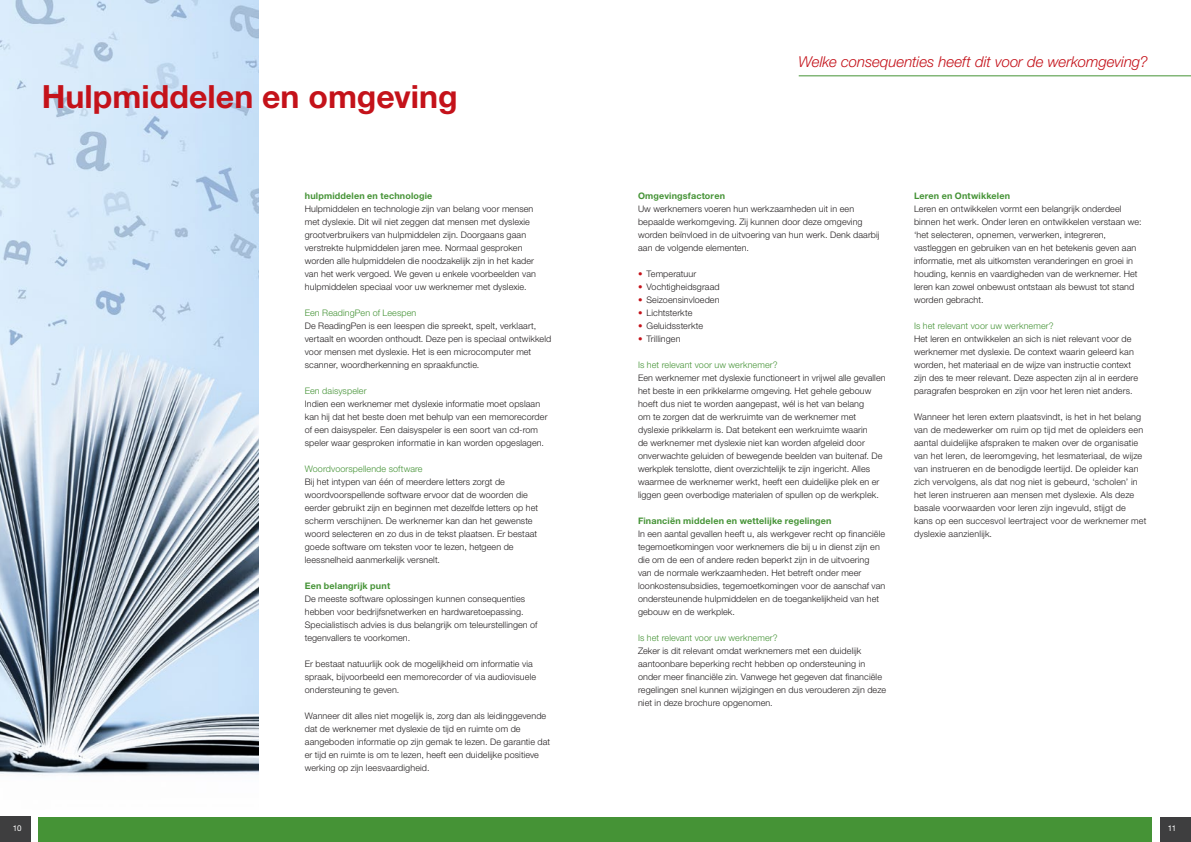
<style>
.page{position:relative;width:1191px;height:842px;background:#fff}
.page>*{position:absolute;margin:0;border:0;box-sizing:border-box;transform-origin:0 0}
.t1{font:700 32px "Helvetica Neue LT Std";color:#c4121a}
.t2{font:italic 300 15px "Helvetica Neue LT Std";letter-spacing:-.005em;color:#c4121a}
.t3{font:300 9px/13px "Helvetica Neue LT Std";letter-spacing:.01em;color:#231f20}
.t4{font:300 9px "Helvetica Neue LT Std";letter-spacing:.01em;color:#459336}
.t5{font:700 9px "Helvetica Neue LT Std";letter-spacing:.02em;color:#459336}
.t6{font:8px "Helvetica Neue LT Std";color:#fff}
.s1{color:#c4121a}
</style>
<div class="page">
<hr style="left:798px;top:75px;width:393px;height:1px;background:#459336">
<img style="left:0;top:0;width:259px;height:775px">
<div style="left:38px;top:817px;width:1113px;height:25px;background:#459336"></div>
<div style="left:0;top:817px;width:31px;height:25px;background:#3e3e3f"></div>
<div style="left:1160px;top:817px;width:31px;height:25px;background:#3e3e3f"></div>
<p class="t1" style="left:42px;top:77px;width:417px">Hulpmiddelen en omgeving</p>
<p class="t5" style="left:305px;top:190px;width:129px">hulpmiddelen en technologie</p>
<p class="t3" style="left:305px;top:202px;width:233px">Hulpmiddelen en technologie zijn van belang voor mensen met dyslexie. Dit wil niet zeggen dat mensen met dyslexie grootverbruikers van hulpmiddelen zijn. Doorgaans gaan verstrekte hulpmiddelen jaren mee. Normaal gesproken worden alle hulpmiddelen die noodzakelijk zijn in het kader van het werk vergoed. We geven u enkele voorbeelden van hulpmiddelen speciaal voor uw werknemer met dyslexie.</p>
<p class="t4" style="left:305px;top:307px;width:113px">Een ReadingPen of Leespen</p>
<p class="t3" style="left:305px;top:319px;width:248px">De ReadingPen is een leespen die spreekt, spelt, verklaart, vertaalt en woorden onthoudt. Deze pen is speciaal ontwikkeld voor mensen met dyslexie. Het is een microcomputer met scanner, woordherkenning en spraakfunctie.</p>
<p class="t4" style="left:305px;top:385px;width:63px">Een daisyspeler</p>
<p class="t3" style="left:305px;top:397px;width:244px">Indien een werknemer met dyslexie informatie moet opslaan kan hij dat het beste doen met behulp van een memorecorder of een daisyspeler. Een daisyspeler is een soort van cd-rom speler waar gesproken informatie in kan worden opgeslagen.</p>
<p class="t4" style="left:305px;top:463px;width:119px">Woordvoorspellende software</p>
<p class="t3" style="left:305px;top:475px;width:235px">Bij het intypen van één of meerdere letters zorgt de woordvoorspellende software ervoor dat de woorden die eerder gebruikt zijn en beginnen met dezelfde letters op het scherm verschijnen. De werknemer kan dan het gewenste woord selecteren en zo dus in de tekst plaatsen. Er bestaat goede software om teksten voor te lezen, hetgeen de leessnelheid aanmerkelijk versnelt.</p>
<p class="t5" style="left:305px;top:580px;width:87px">Een belangrijk punt</p>
<p class="t3" style="left:305px;top:592px;width:234px">De meeste software oplossingen kunnen consequenties hebben voor bedrijfsnetwerken en hardwaretoepassing.<br>Specialistisch advies is dus belangrijk om teleurstellingen of tegenvallers te voorkomen.</p>
<p class="t3" style="left:305px;top:657px;width:233px">Er bestaat natuurlijk ook de mogelijkheid om informatie via spraak, bijvoorbeeld een memorecorder of via audiovisuele ondersteuning te geven.</p>
<p class="t3" style="left:305px;top:709px;width:247px">Wanneer dit alles niet mogelijk is, zorg dan als leidinggevende dat de werknemer met dyslexie de tijd en ruimte om de aangeboden informatie op zijn gemak te lezen. De garantie dat er tijd en ruimte is om te lezen, heeft een duidelijke positieve werking op zijn leesvaardigheid.</p>
<p class="t2" style="left:798px;top:53px;width:351px">Welke consequenties heeft dit voor de werkomgeving?</p>
<p class="t5" style="left:638px;top:190px;width:88px">Omgevingsfactoren</p>
<p class="t3" style="left:638px;top:202px;width:243px">Uw werknemers voeren hun werkzaamheden uit in een bepaalde werkomgeving. Zij kunnen door deze omgeving worden beïnvloed in de uitvoering van hun werk. Denk daarbij aan de volgende elementen.</p>
<p class="t3" style="left:638px;top:267px;width:60px"><span class="s1">•</span> Temperatuur</p>
<p class="t3" style="left:638px;top:280px;width:83px"><span class="s1">•</span> Vochtigheidsgraad</p>
<p class="t3" style="left:638px;top:293px;width:83px"><span class="s1">•</span> Seizoensinvloeden</p>
<p class="t3" style="left:638px;top:306px;width:56px"><span class="s1">•</span> Lichtsterkte</p>
<p class="t3" style="left:638px;top:319px;width:67px"><span class="s1">•</span> Geluidssterkte</p>
<p class="t3" style="left:638px;top:332px;width:44px"><span class="s1">•</span> Trillingen</p>
<p class="t4" style="left:638px;top:359px;width:141px">Is het relevant voor uw werknemer?</p>
<p class="t3" style="left:638px;top:371px;width:249px">Een werknemer met dyslexie functioneert in vrijwel alle gevallen het beste in een prikkelarme omgeving. Het gehele gebouw hoeft dus niet te worden aangepast, wél is het van belang<br>om te zorgen dat de werkruimte van de werknemer met dyslexie prikkelarm is. Dat betekent een werkruimte waarin<br>de werknemer met dyslexie niet kan worden afgeleid door onverwachte geluiden of bewegende beelden van buitenaf. De werkplek tenslotte, dient overzichtelijk te zijn ingericht. Alles waarmee de werknemer werkt, heeft een duidelijke plek en er liggen geen overbodige materialen of spullen op de werkplek.</p>
<p class="t5" style="left:638px;top:515px;width:195px">Financiën middelen en wettelijke regelingen</p>
<p class="t3" style="left:638px;top:527px;width:249px">In een aantal gevallen heeft u, als werkgever recht op financiële tegemoetkomingen voor werknemers die bij u in dienst zijn en die om de een of andere reden beperkt zijn in de uitvoering van de normale werkzaamheden. Het betreft onder meer loonkostensubsidies, tegemoetkomingen voor de aanschaf van ondersteunende hulpmiddelen en de toegankelijkheid van het gebouw en de werkplek.</p>
<p class="t4" style="left:638px;top:632px;width:141px">Is het relevant voor uw werknemer?</p>
<p class="t3" style="left:638px;top:644px;width:250px">Zeker is dit relevant omdat werknemers met een duidelijk aantoonbare beperking recht hebben op ondersteuning in onder meer financiële zin. Vanwege het gegeven dat financiële regelingen snel kunnen wijzigingen en dus verouderen zijn deze niet in deze brochure opgenomen.</p>
<p class="t5" style="left:914px;top:190px;width:97px">Leren en Ontwikkelen</p>
<p class="t3" style="left:914px;top:202px;width:229px">Leren en ontwikkelen vormt een belangrijk onderdeel binnen het werk. Onder leren en ontwikkelen verstaan we:</p>
<p class="t3" style="left:914px;top:228px;width:225px">‘het selecteren, opnemen, verwerken, integreren, vastleggen en gebruiken van en het betekenis geven aan informatie, met als uitkomsten veranderingen en groei in houding, kennis en vaardigheden van de werknemer. Het leren kan zowel onbewust ontstaan als bewust tot stand worden gebracht.</p>
<p class="t4" style="left:914px;top:320px;width:141px">Is het relevant voor uw werknemer?</p>
<p class="t3" style="left:914px;top:332px;width:225px">Het leren en ontwikkelen an sich is niet relevant voor de werknemer met dyslexie. De context waarin geleerd kan worden, het materiaal en de wijze van instructie context zijn des te meer relevant. Deze aspecten zijn al in eerdere paragrafen besproken en zijn voor het leren niet anders.</p>
<p class="t3" style="left:914px;top:410px;width:234px">Wanneer het leren extern plaatsvindt, is het in het belang van de medewerker om ruim op tijd met de opleiders een aantal duidelijke afspraken te maken over de organisatie van het leren, de leeromgeving, het lesmateriaal, de wijze van instrueren en de benodigde leertijd. De opleider kan zich vervolgens, als dat nog niet is gebeurd, ‘scholen’ in het leren instrueren aan mensen met dyslexie. Als deze basale voorwaarden voor leren zijn ingevuld, stijgt de kans op een succesvol leertraject voor de werknemer met dyslexie aanzienlijk.</p>
<p class="t6" style="left:13px;top:823px;width:10px">10</p>
<p class="t6" style="left:1168px;top:823px;width:10px">11</p>
</div>
